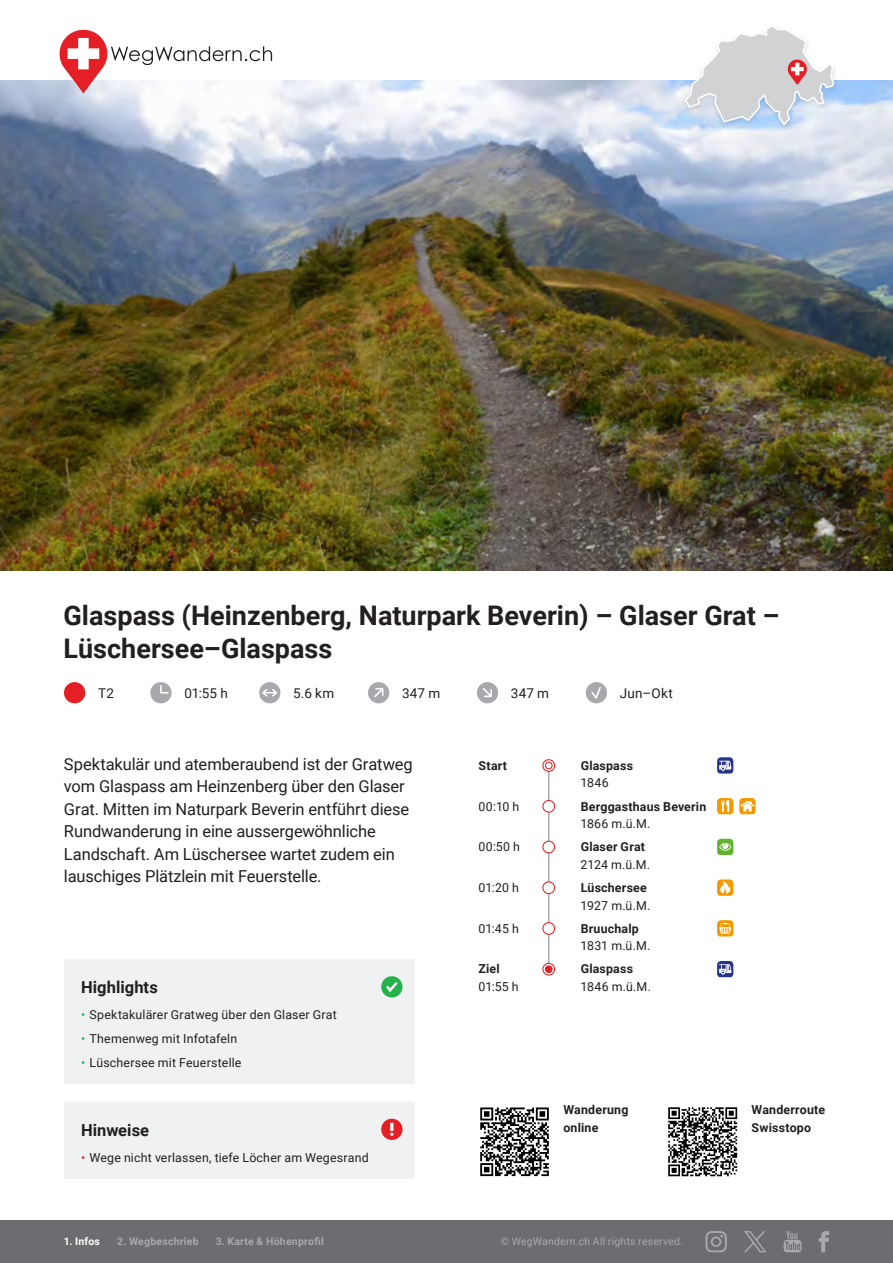
<style>
.page{position:relative;width:893px;height:1263px;background:#fff}
.page>*{position:absolute;margin:0;border:0;box-sizing:border-box;transform-origin:0 0}
._01_titel{font:700 27px/33px "Roboto";color:#231f20}
._03_einleitung{font:16.5px/22.5px "Roboto";letter-spacing:-.005em;color:#231f20}
._04_titel_klein{font:700 16.5px "Roboto";letter-spacing:.005em;color:#231f20}
._02_angaben{font:13.5px "Roboto";letter-spacing:.015em;color:#231f20}
._07_routenverlauf{font:12.3px/17.7px "Roboto";letter-spacing:.015em;color:#231f20}
._07_routenverlauf-2{font:700 12.3px/17.7px "Roboto";letter-spacing:.015em;color:#231f20}
._10_text_klein{font:700 12.3px/17.5px "Roboto";letter-spacing:.015em;color:#231f20}
.t1{font:700 10.5px "Roboto";letter-spacing:.025em;color:#a8a9ad}
.t2{font:10.5px "Roboto";letter-spacing:.02em;color:#a8a9ad}
.t3{font:700 10.5px "Roboto";letter-spacing:.02em;color:#fff}
.s1{color:#23b24b}
.s2{color:#e41f25}
.s3{font-weight:400}
.s4{font-weight:700}
</style>
<div class="page">
<div style="left:0;top:1220px;width:893px;height:43px;background:#6c6d70"></div>
<svg style="left:705px;top:1231px;width:22px;height:21px"></svg>
<svg style="left:783px;top:1231px;width:19px;height:21px"></svg>
<svg style="left:819px;top:1231px;width:10px;height:21px"></svg>
<svg style="left:744px;top:1231px;width:22px;height:21px"></svg>
<img style="left:0;top:81px;width:893px;height:489px">
<hr style="left:548px;top:766px;width:1px;height:204px;background:#a8a9ad">
<div style="left:64px;top:682px;width:21px;height:21px;background:#e41f25;border-radius:50%"></div>
<div style="left:150px;top:682px;width:22px;height:21px;background:#a8a9ad;border-radius:50%"></div>
<svg style="left:160px;top:685px;width:9px;height:8px"></svg>
<div style="left:259px;top:682px;width:21px;height:21px;background:#a8a9ad;border-radius:50%"></div>
<svg style="left:262px;top:689px;width:15px;height:8px"></svg>
<div style="left:368px;top:682px;width:21px;height:21px;background:#a8a9ad;border-radius:50%"></div>
<svg style="left:374px;top:688px;width:9px;height:9px"></svg>
<div style="left:477px;top:682px;width:21px;height:21px;background:#a8a9ad;border-radius:50%"></div>
<svg style="left:483px;top:688px;width:9px;height:9px"></svg>
<div style="left:586px;top:682px;width:21px;height:21px;background:#a8a9ad;border-radius:50%"></div>
<svg style="left:591px;top:687px;width:10px;height:12px"></svg>
<svg style="left:543px;top:760px;width:12px;height:11px"></svg>
<div style="left:542px;top:759px;width:13px;height:13px;border:1px solid #e41f25;border-radius:50%"></div>
<div style="left:545px;top:762px;width:8px;height:7px;border:1px solid #e41f25;border-radius:50%"></div>
<svg style="left:717px;top:757px;width:16px;height:16px"></svg>
<div style="left:543px;top:800px;width:12px;height:12px;background:#fff;border-radius:50%"></div>
<div style="left:542px;top:800px;width:13px;height:13px;border:1px solid #e41f25;border-radius:50%"></div>
<svg style="left:717px;top:798px;width:16px;height:16px"></svg>
<svg style="left:739px;top:798px;width:17px;height:16px"></svg>
<div style="left:543px;top:841px;width:12px;height:12px;background:#fff;border-radius:50%"></div>
<div style="left:542px;top:841px;width:13px;height:12px;border:1px solid #e41f25;border-radius:50%"></div>
<svg style="left:717px;top:839px;width:16px;height:16px"></svg>
<div style="left:543px;top:882px;width:12px;height:11px;background:#fff;border-radius:50%"></div>
<div style="left:542px;top:881px;width:13px;height:13px;border:1px solid #e41f25;border-radius:50%"></div>
<svg style="left:717px;top:879px;width:16px;height:17px"></svg>
<div style="left:543px;top:923px;width:12px;height:11px;background:#fff;border-radius:50%"></div>
<div style="left:542px;top:922px;width:13px;height:13px;border:1px solid #e41f25;border-radius:50%"></div>
<svg style="left:717px;top:920px;width:16px;height:16px"></svg>
<div style="left:542px;top:963px;width:13px;height:12px;border:1px solid #e41f25;border-radius:50%"></div>
<div style="left:545px;top:966px;width:7px;height:6px;background:#e41f25;border-radius:50%"></div>
<div style="left:545px;top:965px;width:8px;height:8px;border:1px solid #e41f25;border-radius:50%"></div>
<svg style="left:717px;top:961px;width:16px;height:16px"></svg>
<svg style="left:480px;top:1176px;width:69px;height:1px"></svg>
<svg style="left:480px;top:1107px;width:69px;height:69px"></svg>
<svg style="left:668px;top:1107px;width:70px;height:70px"></svg>
<svg style="left:668px;top:1107px;width:69px;height:69px"></svg>
<svg style="left:64px;top:959px;width:351px;height:220px;fill:#f0f1f2"></svg>
<div style="left:381px;top:976px;width:21px;height:21px;background:#23b24b;border-radius:50%"></div>
<svg style="left:386px;top:982px;width:12px;height:10px"></svg>
<div style="left:381px;top:1119px;width:21px;height:21px;background:#e41f25;border-radius:50%"></div>
<svg style="left:390px;top:1123px;width:3px;height:13px"></svg>
<svg style="left:57px;top:29px;width:215px;height:65px"></svg>
<div style="left:681px;top:22px;width:157px;height:109px;background:#231f20;opacity:.15"></div>
<svg style="left:684px;top:24px;width:151px;height:103px"></svg>
<p class="_01_titel" style="left:64px;top:597px;width:717px">Glaspass (Heinzenberg, Naturpark Beverin) – Glaser Grat –<br>Lüschersee–Glaspass</p>
<p class="_02_angaben" style="left:98px;top:683px;width:17px">T2</p>
<p class="_02_angaben" style="left:184px;top:683px;width:45px">01:55 h</p>
<p class="_02_angaben" style="left:293px;top:683px;width:43px">5.6 km</p>
<p class="_02_angaben" style="left:402px;top:683px;width:40px">347 m</p>
<p class="_02_angaben" style="left:511px;top:683px;width:40px">347 m</p>
<p class="_02_angaben" style="left:620px;top:683px;width:55px">Jun–Okt</p>
<p class="_03_einleitung" style="left:64px;top:752px;width:350px">Spektakulär und atemberaubend ist der Gratweg vom Glaspass am Heinzenberg über den Glaser Grat. Mitten im Naturpark Beverin entführt diese Rundwanderung in eine aussergewöhnliche Landschaft. Am Lüschersee wartet zudem ein lauschiges Plätzlein mit Feuerstelle.</p>
<p class="_04_titel_klein" style="left:81px;top:976px;width:78px">Highlights</p>
<p class="_07_routenverlauf" style="left:81px;top:1006px;width:257px"><span class="s1">•</span> Spektakulärer Gratweg über den Glaser Grat</p>
<p class="_07_routenverlauf" style="left:81px;top:1030px;width:158px"><span class="s1">•</span> Themenweg mit Infotafeln</p>
<p class="_07_routenverlauf" style="left:81px;top:1054px;width:162px"><span class="s1">•</span> Lüschersee mit Feuerstelle</p>
<p class="_04_titel_klein" style="left:81px;top:1118px;width:70px">Hinweise</p>
<p class="_07_routenverlauf" style="left:81px;top:1148px;width:289px"><span class="s2">•</span> Wege nicht verlassen, tiefe Löcher am Wegesrand</p>
<p class="t3" style="left:64px;top:1234px;width:38px">1. Infos</p>
<p class="t1" style="left:117px;top:1234px;width:83px">2. Wegbeschrieb</p>
<p class="t1" style="left:216px;top:1234px;width:110px">3. Karte &amp; Höhenprofil</p>
<p class="_07_routenverlauf-2" style="left:479px;top:756px;width:30px">Start</p>
<p class="_07_routenverlauf-2" style="left:581px;top:756px;width:54px">Glaspass<br><span class="s3">1846</span></p>
<p class="_07_routenverlauf" style="left:479px;top:797px;width:42px">00:10 h</p>
<p class="_07_routenverlauf-2" style="left:581px;top:797px;width:127px">Berggasthaus Beverin<br><span class="s3">1866 m.ü.M.</span></p>
<p class="_07_routenverlauf" style="left:479px;top:837px;width:43px">00:50 h</p>
<p class="_07_routenverlauf-2" style="left:581px;top:837px;width:71px">Glaser Grat<br><span class="s3">2124 m.ü.M.</span></p>
<p class="_07_routenverlauf" style="left:479px;top:878px;width:42px">01:20 h</p>
<p class="_07_routenverlauf-2" style="left:581px;top:878px;width:71px">Lüschersee<br><span class="s3">1927 m.ü.M.</span></p>
<p class="_07_routenverlauf" style="left:479px;top:919px;width:42px">01:45 h</p>
<p class="_07_routenverlauf" style="left:581px;top:919px;width:71px"><span class="s4">Bruuchalp<br></span>1831 m.ü.M.</p>
<p class="_07_routenverlauf-2" style="left:479px;top:960px;width:23px">Ziel</p>
<p class="_07_routenverlauf-2" style="left:581px;top:960px;width:54px">Glaspass</p>
<p class="_07_routenverlauf" style="left:479px;top:977px;width:42px">01:55 h</p>
<p class="_07_routenverlauf" style="left:581px;top:977px;width:72px">1846 m.ü.M.</p>
<p class="_10_text_klein" style="left:563px;top:1101px;width:66px">Wanderung online</p>
<p class="_10_text_klein" style="left:752px;top:1101px;width:75px">Wanderroute<br>Swisstopo</p>
<p class="t2" style="left:501px;top:1234px;width:184px">© WegWandern.ch All rights reserved.</p>
</div>
